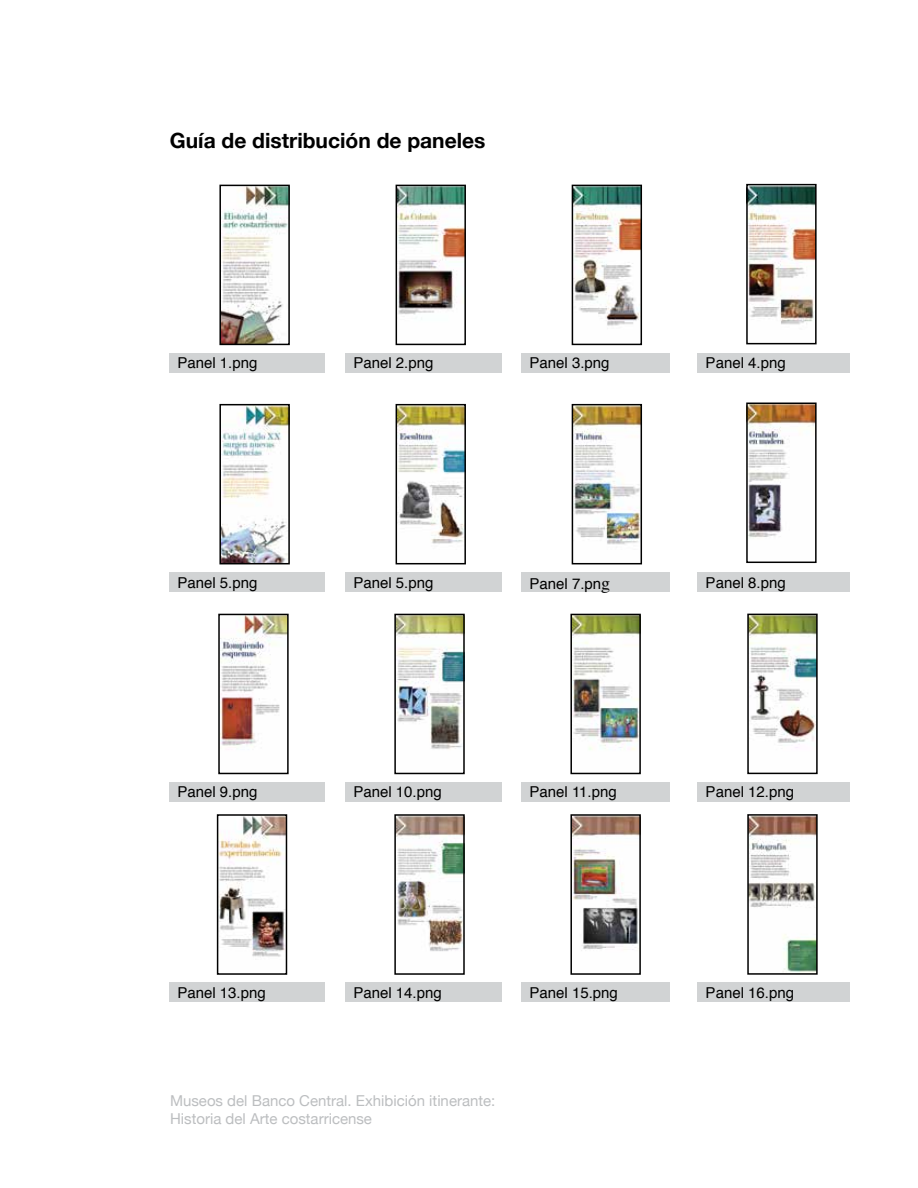
<style>
.page{position:relative;width:918px;height:1188px;background:#fff}
.page>*{position:absolute;margin:0;border:0;box-sizing:border-box;transform-origin:0 0}
.t1{font:700 21px "Helvetica Neue";color:#000}
.t2{font:15px "Helvetica";color:#000}
.t3{font:15px/18px "Helvetica Neue";color:#bcbec0}
.s1{font-family:"Times";font-size:18px}
</style>
<div class="page">
<img style="left:749px;top:187px;width:65px;height:138px">
<div style="left:746px;top:184px;width:71px;height:160px;border:2px solid #000"></div>
<img style="left:749px;top:406px;width:65px;height:132px">
<div style="left:746px;top:403px;width:71px;height:160px;border:2px solid #000"></div>
<img style="left:750px;top:617px;width:65px;height:131px">
<div style="left:747px;top:614px;width:71px;height:160px;border:2px solid #000"></div>
<img style="left:750px;top:817px;width:65px;height:155px">
<div style="left:747px;top:814px;width:71px;height:161px;border:2px solid #000"></div>
<div style="left:169px;top:353px;width:155px;height:19px;background:#d1d3d4"></div>
<div style="left:169px;top:572px;width:155px;height:20px;background:#d1d3d4"></div>
<div style="left:169px;top:782px;width:155px;height:19px;background:#d1d3d4"></div>
<div style="left:169px;top:983px;width:155px;height:19px;background:#d1d3d4"></div>
<img style="left:222px;top:188px;width:65px;height:154px">
<div style="left:219px;top:185px;width:71px;height:160px;border:2px solid #000"></div>
<img style="left:222px;top:407px;width:65px;height:154px">
<div style="left:219px;top:404px;width:71px;height:160px;border:2px solid #000"></div>
<img style="left:221px;top:617px;width:65px;height:133px">
<div style="left:218px;top:614px;width:71px;height:160px;border:2px solid #000"></div>
<img style="left:220px;top:817px;width:64px;height:140px">
<div style="left:217px;top:814px;width:70px;height:161px;border:2px solid #000"></div>
<div style="left:345px;top:353px;width:157px;height:19px;background:#d1d3d4"></div>
<div style="left:345px;top:572px;width:157px;height:20px;background:#d1d3d4"></div>
<div style="left:345px;top:782px;width:157px;height:19px;background:#d1d3d4"></div>
<div style="left:345px;top:983px;width:157px;height:19px;background:#d1d3d4"></div>
<img style="left:399px;top:188px;width:64px;height:127px">
<div style="left:396px;top:185px;width:70px;height:160px;border:2px solid #000"></div>
<img style="left:399px;top:407px;width:64px;height:137px">
<div style="left:396px;top:404px;width:70px;height:160px;border:2px solid #000"></div>
<img style="left:397px;top:617px;width:65px;height:132px">
<div style="left:394px;top:614px;width:71px;height:160px;border:2px solid #000"></div>
<img style="left:397px;top:817px;width:65px;height:134px">
<div style="left:394px;top:814px;width:71px;height:161px;border:2px solid #000"></div>
<div style="left:521px;top:353px;width:149px;height:19px;background:#d1d3d4"></div>
<div style="left:521px;top:572px;width:149px;height:20px;background:#d1d3d4"></div>
<div style="left:521px;top:782px;width:149px;height:19px;background:#d1d3d4"></div>
<div style="left:521px;top:983px;width:149px;height:19px;background:#d1d3d4"></div>
<img style="left:575px;top:188px;width:64px;height:138px">
<div style="left:572px;top:185px;width:70px;height:160px;border:2px solid #000"></div>
<img style="left:575px;top:407px;width:64px;height:138px">
<div style="left:572px;top:404px;width:70px;height:160px;border:2px solid #000"></div>
<img style="left:573px;top:617px;width:65px;height:133px">
<div style="left:570px;top:614px;width:71px;height:160px;border:2px solid #000"></div>
<img style="left:573px;top:817px;width:65px;height:134px">
<div style="left:570px;top:814px;width:71px;height:161px;border:2px solid #000"></div>
<div style="left:697px;top:353px;width:152px;height:19px;background:#d1d3d4"></div>
<div style="left:697px;top:572px;width:152px;height:20px;background:#d1d3d4"></div>
<div style="left:697px;top:782px;width:152px;height:19px;background:#d1d3d4"></div>
<div style="left:697px;top:983px;width:152px;height:19px;background:#d1d3d4"></div>
<h1 class="t1" style="left:170px;top:124px;width:317px">Guía de distribución de paneles</h1>
<p class="t2" style="left:177px;top:351px;width:82px">Panel 1.png</p>
<p class="t2" style="left:353px;top:351px;width:82px">Panel 2.png</p>
<p class="t2" style="left:530px;top:351px;width:82px">Panel 3.png</p>
<p class="t2" style="left:706px;top:351px;width:82px">Panel 4.png</p>
<p class="t2" style="left:177px;top:571px;width:82px">Panel 5.png</p>
<p class="t2" style="left:353px;top:571px;width:82px">Panel 5.png</p>
<p class="t2" style="left:530px;top:572px;width:82px">Panel 7.pn<span class="s1">g</span></p>
<p class="t2" style="left:706px;top:571px;width:82px">Panel 8.png</p>
<p class="t2" style="left:177px;top:781px;width:82px">Panel 9.png</p>
<p class="t2" style="left:353px;top:781px;width:90px">Panel 10.png</p>
<p class="t2" style="left:530px;top:781px;width:89px">Panel 11.png</p>
<p class="t2" style="left:706px;top:781px;width:90px">Panel 12.png</p>
<p class="t2" style="left:177px;top:981px;width:90px">Panel 13.png</p>
<p class="t2" style="left:353px;top:981px;width:90px">Panel 14.png</p>
<p class="t2" style="left:530px;top:981px;width:90px">Panel 15.png</p>
<p class="t2" style="left:706px;top:981px;width:90px">Panel 16.png</p>
<p class="t3" style="left:170px;top:1092px;width:327px">Museos del Banco Central. Exhibición itinerante:<br>Historia del Arte costarricense</p>
</div>
